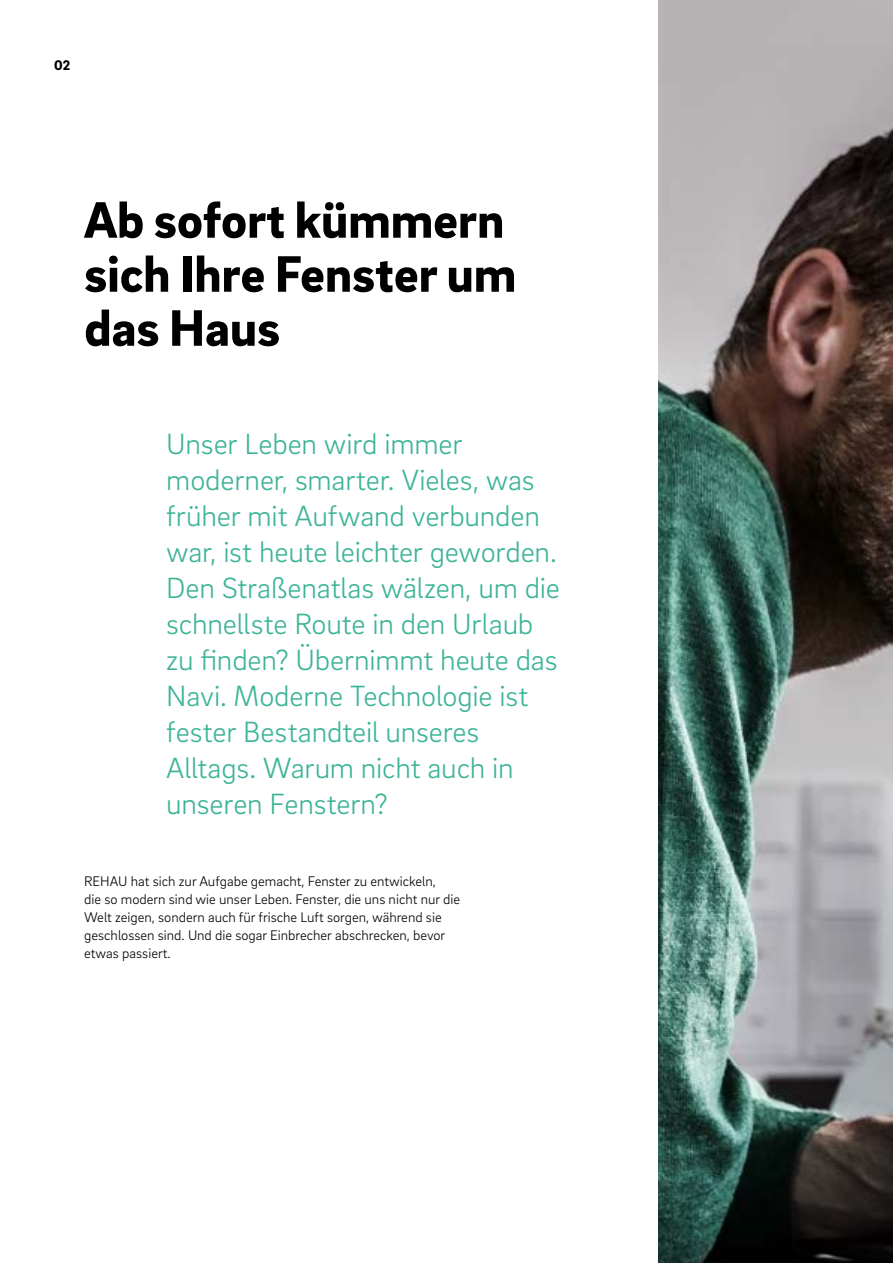
<style>
.page{position:relative;width:893px;height:1263px;background:#fff}
.page>*{position:absolute;margin:0;border:0;box-sizing:border-box;transform-origin:0 0}
.t1{font:900 52.5px/54px "Brix Sans";color:#000}
.t2{font:300 30px/36px "Brix Sans";letter-spacing:-.005em;color:#3db497}
.t3{font:300 14.25px/18px "Brix Sans";color:#000}
.t4{font:900 14.25px "Brix Sans";color:#000}
</style>
<div class="page">
<img style="left:659px;top:0;width:234px;height:1263px">
<p class="t4" style="left:54px;top:56px;width:18px">02</p>
<h1 class="t1" style="left:84px;top:190px;width:434px">Ab sofort kümmern sich Ihre Fenster um das Haus</h1>
<p class="t2" style="left:166px;top:424px;width:395px">Unser Leben wird immer moderner, smarter. Vieles, was früher mit Aufwand verbunden war, ist heute leichter geworden.<br>Den Straßenatlas wälzen, um die schnellste Route in den Urlaub zu finden? Übernimmt heute das<br>Navi. Moderne Technologie ist fester Bestandteil unseres<br>Alltags. Warum nicht auch in unseren Fenstern?</p>
<p class="t3" style="left:84px;top:871px;width:377px">REHAU hat sich zur Aufgabe gemacht, Fenster zu entwickeln,<br>die so modern sind wie unser Leben. Fenster, die uns nicht nur die Welt zeigen, sondern auch für frische Luft sorgen, während sie geschlossen sind. Und die sogar Einbrecher abschrecken, bevor etwas passiert.</p>
</div>
